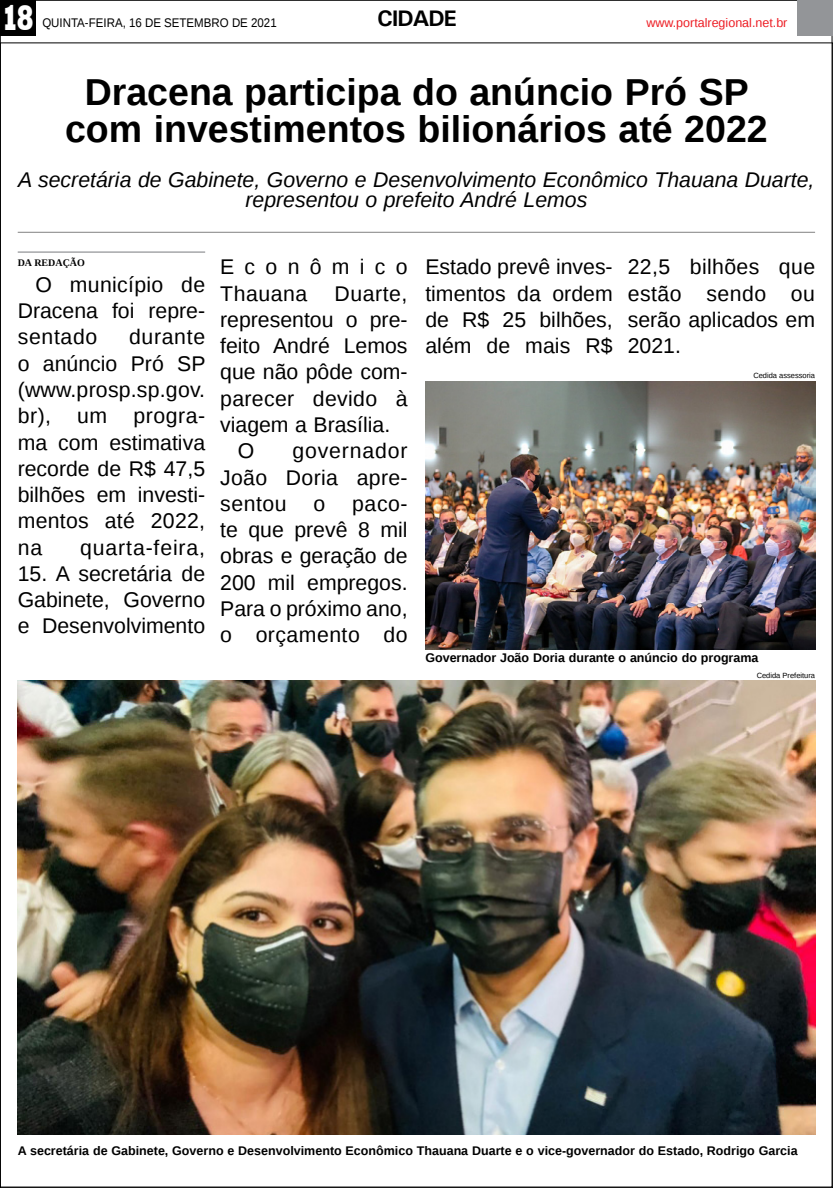
<style>
.page{position:relative;width:833px;height:1188px;background:#fff}
.page>*{position:absolute;margin:0;border:0;box-sizing:border-box;transform-origin:0 0}
.TÍTULO{font:700 37.5px/37.5px "Liberation Sans";color:#000;text-align:center}
.t1{font:800 36.12px "Rockwell";color:#fff;scale:.7 1}
.TITULO_PG{font:700 22.5px "Univers";letter-spacing:-.04em;color:#000}
.MATÉRIA{font:21.25px/26.2px "Liberation Sans";color:#000;text-align:justify}
.LINHA_FINA{font:italic 21.25px/20px "Liberation Sans";color:#000;text-align:center}
.MATÉRIA-2{font:21.25px/26.2px "Liberation Sans";letter-spacing:.485em;color:#000}
.MATÉRIA-3{font:21.25px "Liberation Sans";letter-spacing:.04em;color:#000}
.LEGENDA{font:700 12.5px "Liberation Sans";color:#000}
.DATA_PG{font:12.5px "Liberation Sans";color:#000;scale:.92 1}
.DATA_PG-2{font:12.5px "Liberation Sans";color:#ed1d24}
.CRÉDITO_NOME{font:700 10px "Liberation Serif";color:#000}
.CRÉDITO_FOTO{font:7.5px "Liberation Sans";color:#000}
</style>
<div class="page">
<div style="left:0;top:0;width:35px;height:35px;background:#000"></div>
<div style="left:797px;top:0;width:36px;height:35px;background:#939598"></div>
<hr style="left:18px;top:232px;width:797px;height:1px;background:#000">
<img style="left:425px;top:381px;width:390px;height:268px">
<img style="left:18px;top:680px;width:797px;height:454px">
<hr style="left:18px;top:251px;width:187px;height:2px;background:#939598">
<p class="t1" style="left:2px;top:-3px;width:48px">18</p>
<p class="DATA_PG" style="left:42px;top:15px;width:256px">QUINTA-FEIRA, 16 DE SETEMBRO DE 2021</p>
<p class="TITULO_PG" style="left:377px;top:5px;width:81px">CIDADE</p>
<p class="DATA_PG-2" style="left:646px;top:15px;width:143px">www.portalregional.net.br</p>
<p class="TÍTULO" style="left:65px;top:72px;width:704px">Dracena participa do anúncio Pró SP com investimentos bilionários até 2022</p>
<p class="LINHA_FINA" style="left:18px;top:170px;width:797px">A secretária de Gabinete, Governo e Desenvolvimento Econômico Thauana Duarte, representou o prefeito André Lemos</p>
<p class="CRÉDITO_NOME" style="left:18px;top:255px;width:69px">DA REDAÇÃO</p>
<p class="MATÉRIA" style="left:18px;top:272px;width:189px;text-indent:18px">O município de Dracena foi repre&shy;sentado</p>
<p class="MATÉRIA" style="left:18px;top:325px;width:189px;text-indent:111px">durante o anúncio Pró SP (www.prosp.sp.gov. br), um progra&shy;ma com estimativa recorde de R$ 47,5 bilhões em investi&shy;mentos até 2022, na</p>
<p class="MATÉRIA-3" style="left:80px;top:535px;width:126px">quarta-feira,</p>
<p class="MATÉRIA" style="left:18px;top:561px;width:189px">15. A secretária de Gabinete, Governo e Desenvolvimento</p>
<p class="MATÉRIA-2" style="left:220px;top:255px;width:189px">Econômico<br>Thauana</p>
<p class="MATÉRIA" style="left:220px;top:281px;width:189px;text-indent:114px">Duarte, representou o pre&shy;feito André Lemos que não pôde com&shy;parecer devido à viagem a Brasília.</p>
<p class="MATÉRIA" style="left:238px;top:438px;width:18px">O</p>
<p class="MATÉRIA" style="left:220px;top:438px;width:189px;text-indent:72px">governador João Doria apre&shy;sentou</p>
<p class="MATÉRIA" style="left:220px;top:491px;width:189px;text-indent:132px">paco&shy;te que prevê 8 mil obras e geração de 200 mil empregos.<br>Para o próximo ano, o orçamento do</p>
<p class="MATÉRIA" style="left:313px;top:491px;width:13px">o</p>
<p class="MATÉRIA" style="left:425px;top:255px;width:189px">Estado prevê inves&shy;timentos da ordem de R$ 25 bilhões, além de mais R$</p>
<p class="MATÉRIA" style="left:627px;top:255px;width:189px">22,5 bilhões que estão sendo ou serão aplicados em 2021.</p>
<p class="CRÉDITO_FOTO" style="left:753px;top:371px;width:63px">Cedida assessoria</p>
<p class="LEGENDA" style="left:425px;top:648px;width:335px">Governador João Doria durante o anúncio do programa</p>
<p class="CRÉDITO_FOTO" style="left:756px;top:671px;width:60px">Cedida Prefeitura</p>
<p class="LEGENDA" style="left:18px;top:1141px;width:781px">A secretária de Gabinete, Governo e Desenvolvimento Econômico Thauana Duarte e o vice-governador do Estado, Rodrigo Garcia</p>
</div>
